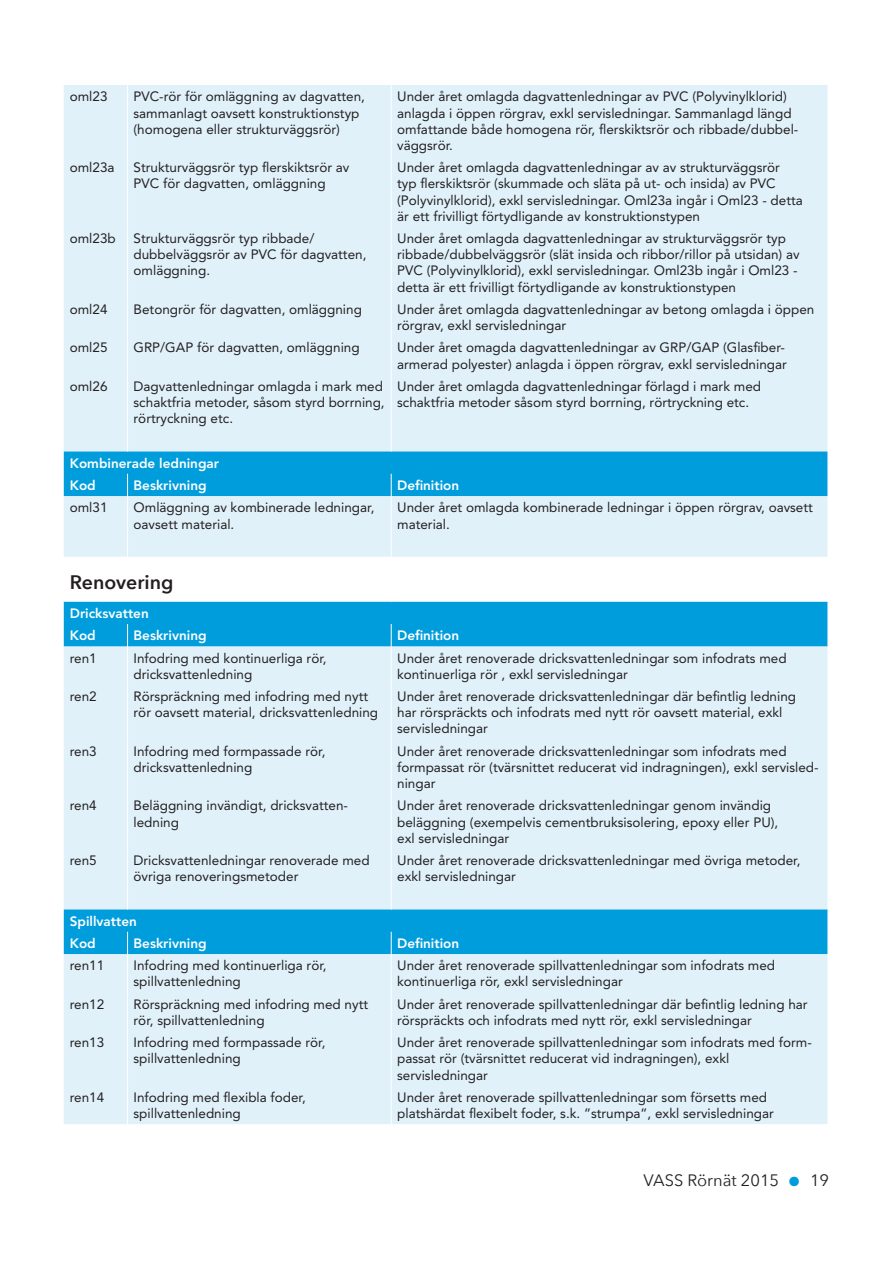
<style>
.page{position:relative;width:893px;height:1263px;background:#fff}
.page>*{position:absolute;margin:0;border:0;box-sizing:border-box;transform-origin:0 0}
.t1{font:600 19.5px "Avenir Next";color:#231f20}
.t2{font:16.5px "Avenir Next";color:#231f20}
.t3{font:13.5px/16.2px "Avenir";color:#231f20}
.t4{font:800 13.5px/22.2px "Avenir";color:#fff}
.s1{font-family:"Avenir";font-size:27px;color:#009ddc}
</style>
<div class="page">
<div style="left:64px;top:85px;width:764px;height:1039px;background:#e0f1fa"></div>
<svg style="left:64px;top:451px;width:764px;height:503px;background:#a7dbf2"></svg>
<hr style="left:127px;top:85px;width:1px;height:71px;background:#fff">
<hr style="left:391px;top:85px;width:1px;height:71px;background:#fff">
<hr style="left:127px;top:156px;width:1px;height:71px;background:#fff">
<hr style="left:391px;top:156px;width:1px;height:71px;background:#fff">
<hr style="left:127px;top:227px;width:1px;height:71px;background:#fff">
<hr style="left:391px;top:227px;width:1px;height:71px;background:#fff">
<hr style="left:127px;top:298px;width:1px;height:38px;background:#fff">
<hr style="left:391px;top:298px;width:1px;height:38px;background:#fff">
<hr style="left:127px;top:336px;width:1px;height:39px;background:#fff">
<hr style="left:391px;top:336px;width:1px;height:39px;background:#fff">
<hr style="left:127px;top:375px;width:1px;height:54px;background:#fff">
<hr style="left:391px;top:375px;width:1px;height:54px;background:#fff">
<svg style="left:127px;top:429px;width:1px;height:22px"></svg>
<svg style="left:391px;top:429px;width:1px;height:22px"></svg>
<svg style="left:127px;top:474px;width:1px;height:22px"></svg>
<svg style="left:391px;top:474px;width:1px;height:22px"></svg>
<hr style="left:127px;top:496px;width:1px;height:38px;background:#fff">
<hr style="left:391px;top:496px;width:1px;height:38px;background:#fff">
<svg style="left:127px;top:534px;width:1px;height:23px"></svg>
<svg style="left:391px;top:534px;width:1px;height:23px"></svg>
<hr style="left:391px;top:557px;width:1px;height:45px;background:#fff">
<svg style="left:127px;top:624px;width:1px;height:22px"></svg>
<svg style="left:391px;top:624px;width:1px;height:22px"></svg>
<hr style="left:127px;top:646px;width:1px;height:39px;background:#fff">
<hr style="left:391px;top:646px;width:1px;height:39px;background:#fff">
<hr style="left:127px;top:685px;width:1px;height:54px;background:#fff">
<hr style="left:391px;top:685px;width:1px;height:54px;background:#fff">
<hr style="left:127px;top:739px;width:1px;height:55px;background:#fff">
<hr style="left:391px;top:739px;width:1px;height:55px;background:#fff">
<hr style="left:127px;top:794px;width:1px;height:55px;background:#fff">
<hr style="left:391px;top:794px;width:1px;height:55px;background:#fff">
<hr style="left:127px;top:849px;width:1px;height:38px;background:#fff">
<hr style="left:391px;top:849px;width:1px;height:38px;background:#fff">
<svg style="left:127px;top:887px;width:1px;height:22px"></svg>
<svg style="left:391px;top:887px;width:1px;height:22px"></svg>
<svg style="left:127px;top:932px;width:1px;height:22px"></svg>
<svg style="left:391px;top:932px;width:1px;height:22px"></svg>
<hr style="left:127px;top:954px;width:1px;height:38px;background:#fff">
<hr style="left:391px;top:954px;width:1px;height:38px;background:#fff">
<hr style="left:127px;top:992px;width:1px;height:39px;background:#fff">
<hr style="left:391px;top:992px;width:1px;height:39px;background:#fff">
<hr style="left:127px;top:1031px;width:1px;height:54px;background:#fff">
<hr style="left:391px;top:1031px;width:1px;height:54px;background:#fff">
<hr style="left:127px;top:1085px;width:1px;height:39px;background:#fff">
<hr style="left:391px;top:1085px;width:1px;height:39px;background:#fff">
<p class="t3" style="left:70px;top:89px;width:39px">oml23</p>
<p class="t3" style="left:134px;top:89px;width:233px">PVC-rör för omläggning av dagvatten, sammanlagt oavsett konstruktionstyp (homogena eller strukturväggsrör)</p>
<p class="t3" style="left:397px;top:89px;width:403px">Under året omlagda dagvattenledningar av PVC (Polyvinylklorid) anlagda i öppen rörgrav, exkl servisledningar. Sammanlagd längd omfattande både homogena rör, flerskiktsrör och ribbade/dubbel&shy;väggsrör.</p>
<p class="t3" style="left:70px;top:159px;width:46px">oml23a</p>
<p class="t3" style="left:134px;top:159px;width:217px">Strukturväggsrör typ flerskiktsrör av<br>PVC för dagvatten, omläggning</p>
<p class="t3" style="left:397px;top:159px;width:407px">Under året omlagda dagvattenledningar av av strukturväggsrör<br>typ flerskiktsrör (skummade och släta på ut- och insida) av PVC (Polyvinylklorid), exkl servisledningar. Oml23a ingår i Oml23 - detta är ett frivilligt förtydligande av konstruktionstypen</p>
<p class="t3" style="left:70px;top:230px;width:48px">oml23b</p>
<p class="t3" style="left:134px;top:230px;width:234px">Strukturväggsrör typ ribbade/ dubbelväggsrör av PVC för dagvatten, omläggning.</p>
<p class="t3" style="left:397px;top:230px;width:404px">Under året omlagda dagvattenledningar av strukturväggsrör typ ribbade/dubbelväggsrör (slät insida och ribbor/rillor på utsidan) av PVC (Polyvinylklorid), exkl servisledningar. Oml23b ingår i Oml23 - detta är ett frivilligt förtydligande av konstruktionstypen</p>
<p class="t3" style="left:70px;top:301px;width:39px">oml24</p>
<p class="t3" style="left:134px;top:301px;width:230px">Betongrör för dagvatten, omläggning</p>
<p class="t3" style="left:397px;top:301px;width:419px">Under året omlagda dagvattenledningar av betong omlagda i öppen rörgrav, exkl servisledningar</p>
<p class="t3" style="left:70px;top:340px;width:39px">oml25</p>
<p class="t3" style="left:134px;top:340px;width:228px">GRP/GAP för dagvatten, omläggning</p>
<p class="t3" style="left:397px;top:340px;width:391px">Under året omagda dagvattenledningar av GRP/GAP (Glasfiber&shy;armerad polyester) anlagda i öppen rörgrav, exkl servisledningar</p>
<p class="t3" style="left:70px;top:378px;width:39px">oml26</p>
<p class="t3" style="left:134px;top:378px;width:253px">Dagvattenledningar omlagda i mark med schaktfria metoder, såsom styrd borrning, rörtryckning etc.</p>
<p class="t3" style="left:397px;top:378px;width:365px">Under året omlagda dagvattenledningar förlagd i mark med schaktfria metoder såsom styrd borrning, rörtryckning etc.</p>
<p class="t4" style="left:70px;top:452px;width:151px">Kombinerade ledningar<br>Kod</p>
<p class="t4" style="left:134px;top:474px;width:75px">Beskrivning</p>
<p class="t4" style="left:397px;top:474px;width:64px">Definition</p>
<p class="t3" style="left:70px;top:499px;width:39px">oml31</p>
<p class="t3" style="left:134px;top:499px;width:242px">Omläggning av kombinerade ledningar, oavsett material.</p>
<p class="t3" style="left:397px;top:499px;width:417px">Under året omlagda kombinerade ledningar i öppen rörgrav, oavsett material.</p>
<h1 class="t1" style="left:70px;top:565px;width:105px">Renovering</h1>
<p class="t4" style="left:70px;top:602px;width:81px">Dricksvatten<br>Kod</p>
<p class="t4" style="left:134px;top:624px;width:75px">Beskrivning</p>
<p class="t4" style="left:397px;top:624px;width:64px">Definition</p>
<p class="t3" style="left:70px;top:650px;width:29px">ren1</p>
<p class="t3" style="left:134px;top:650px;width:195px">Infodring med kontinuerliga rör, dricksvattenledning</p>
<p class="t3" style="left:397px;top:650px;width:391px">Under året renoverade dricksvattenledningar som infodrats med kontinuerliga rör , exkl servisledningar</p>
<p class="t3" style="left:70px;top:688px;width:29px">ren2</p>
<p class="t3" style="left:134px;top:688px;width:246px">Rörspräckning med infodring med nytt rör oavsett material, dricksvattenledning</p>
<p class="t3" style="left:397px;top:688px;width:400px">Under året renoverade dricksvattenledningar där befintlig ledning har rörspräckts och infodrats med nytt rör oavsett material, exkl servisledningar</p>
<p class="t3" style="left:70px;top:743px;width:29px">ren3</p>
<p class="t3" style="left:134px;top:743px;width:193px">Infodring med formpassade rör, dricksvattenledning</p>
<p class="t3" style="left:397px;top:743px;width:423px">Under året renoverade dricksvattenledningar som infodrats med formpassat rör (tvärsnittet reducerat vid indragningen), exkl servisled&shy;ningar</p>
<p class="t3" style="left:70px;top:798px;width:29px">ren4</p>
<p class="t3" style="left:134px;top:798px;width:216px">Beläggning invändigt, dricksvatten&shy;ledning</p>
<p class="t3" style="left:397px;top:798px;width:383px">Under året renoverade dricksvattenledningar genom invändig beläggning (exempelvis cementbruksisolering, epoxy eller PU), exl servisledningar</p>
<p class="t3" style="left:70px;top:852px;width:29px">ren5</p>
<p class="t3" style="left:134px;top:852px;width:238px">Dricksvattenledningar renoverade med övriga renoveringsmetoder</p>
<p class="t3" style="left:397px;top:852px;width:405px">Under året renoverade dricksvattenledningar med övriga metoder, exkl servisledningar</p>
<p class="t4" style="left:70px;top:910px;width:69px">Spillvatten<br>Kod</p>
<p class="t4" style="left:134px;top:932px;width:75px">Beskrivning</p>
<p class="t4" style="left:397px;top:932px;width:64px">Definition</p>
<p class="t3" style="left:70px;top:957px;width:36px">ren11</p>
<p class="t3" style="left:134px;top:957px;width:195px">Infodring med kontinuerliga rör, spillvattenledning</p>
<p class="t3" style="left:397px;top:957px;width:379px">Under året renoverade spillvattenledningar som infodrats med kontinuerliga rör, exkl servisledningar</p>
<p class="t3" style="left:70px;top:996px;width:36px">ren12</p>
<p class="t3" style="left:134px;top:996px;width:236px">Rörspräckning med infodring med nytt rör, spillvattenledning</p>
<p class="t3" style="left:397px;top:996px;width:412px">Under året renoverade spillvattenledningar där befintlig ledning har rörspräckts och infodrats med nytt rör, exkl servisledningar</p>
<p class="t3" style="left:70px;top:1034px;width:36px">ren13</p>
<p class="t3" style="left:134px;top:1034px;width:193px">Infodring med formpassade rör, spillvattenledning</p>
<p class="t3" style="left:397px;top:1034px;width:416px">Under året renoverade spillvattenledningar som infodrats med form&shy;passat rör (tvärsnittet reducerat vid indragningen), exkl servisledningar</p>
<p class="t3" style="left:70px;top:1089px;width:36px">ren14</p>
<p class="t3" style="left:134px;top:1089px;width:174px">Infodring med flexibla foder, spillvattenledning</p>
<p class="t3" style="left:397px;top:1089px;width:378px">Under året renoverade spillvattenledningar som försetts med platshärdat flexibelt foder, s.k. ”strumpa”, exkl servisledningar</p>
<p class="t2" style="left:643px;top:1166px;width:187px">VASS Rörnät 2015 <span class="s1">•</span> 19</p>
</div>
